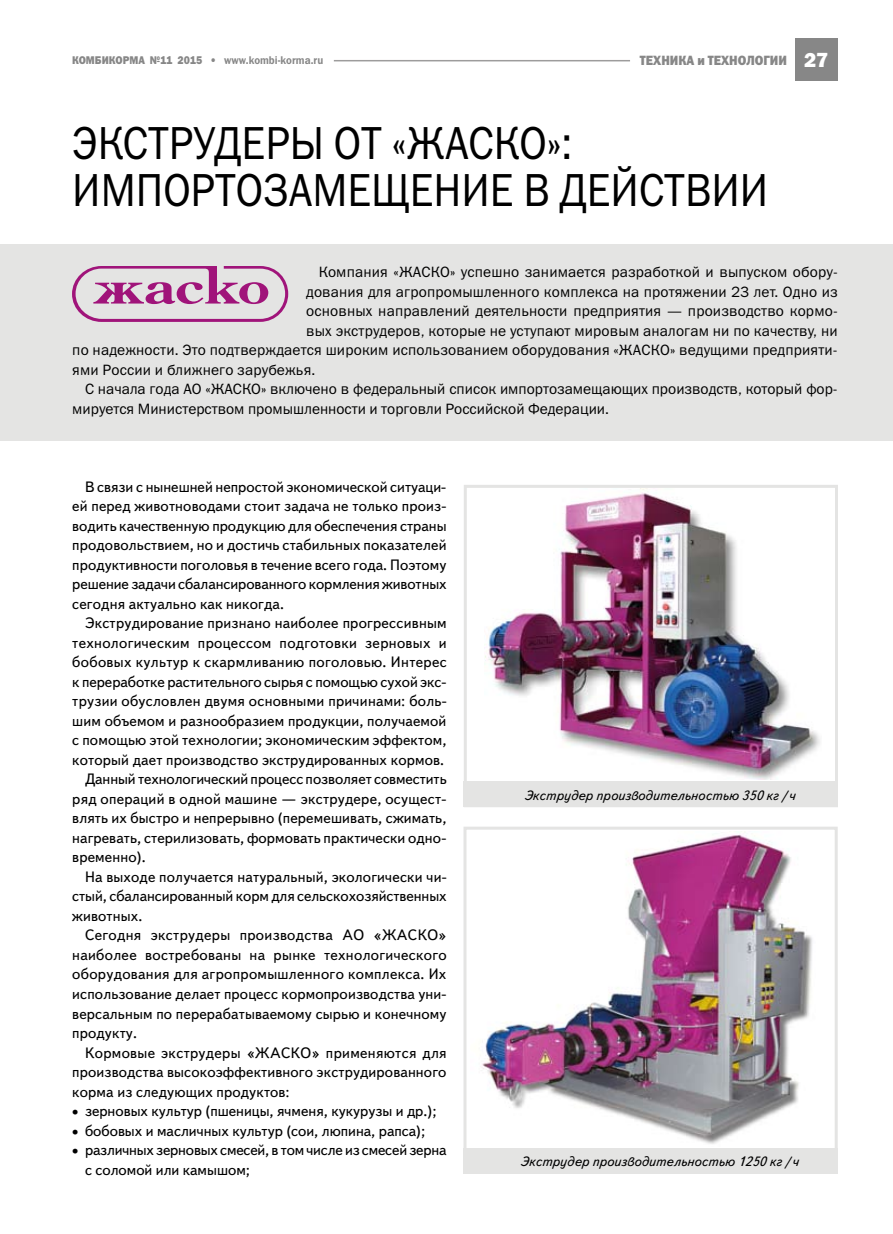
<style>
.page{position:relative;width:893px;height:1234px;background:#fff}
.page>*{position:absolute;margin:0;border:0;box-sizing:border-box;transform-origin:0 0}
.t1{font:46.5px/46.5px "Franklin Gothic Book C";color:#000;scale:.9 1}
.t2{font:15px/19.5px "Text Book C";letter-spacing:.01em;color:#000;text-align:justify}
.t3{font:15px "Franklin Gothic Book C";letter-spacing:.01em;color:#000}
.t4{font:15px/19.5px "Text Book C";letter-spacing:-.01em;color:#000}
.t5{font:italic 13.5px "Text Book C";color:#000}
.t6{font:13.5px "Franklin Gothic Heavy C";color:#878787;scale:.9 1}
.t7{font:11.25px "Franklin Gothic Demi C";color:#878787;scale:.9 1}
.t8{font:11.25px "Franklin Gothic Heavy C";color:#878787;scale:.9 1}
.s1{font-family:"Franklin Gothic Heavy C"}
.s2{font-family:"Franklin Gothic";font-weight:800;font-size:21px;color:#fff}
</style>
<div class="page">
<div style="left:795px;top:38px;width:43px;height:43px;background:#878787"></div>
<hr style="left:334px;top:60px;width:296px;height:1px;background:#9d9c9c">
<div style="left:0;top:245px;width:893px;height:196px;background:#e4e4e3"></div>
<svg style="left:72px;top:266px;width:216px;height:56px"></svg>
<div style="left:464px;top:781px;width:374px;height:26px;background:#e4e4e3"></div>
<img style="left:485px;top:488px;width:335px;height:291px">
<div style="left:464px;top:484px;width:374px;height:323px;border:3px solid #e4e4e3"></div>
<div style="left:463px;top:1147px;width:375px;height:26px;background:#e4e4e3"></div>
<img style="left:482px;top:831px;width:331px;height:313px">
<div style="left:463px;top:826px;width:375px;height:347px;border:3px solid #e4e4e3"></div>
<p class="t8" style="left:72px;top:54px;width:42px">КОМБИКО</p>
<p class="t7" style="left:123px;top:54px;width:224px"><span class="s1">РМА №11 2015 •</span> www.kombi-korma.ru</p>
<p class="t6" style="left:640px;top:53px;width:211px">Техника и технологии <span class="s2">27</span></p>
<h1 class="t1" style="left:72px;top:119px;width:775px">ЭКСТРУДЕРЫ ОТ «ЖАСКО»:<br>ИМПОРТОЗАМЕЩЕНИЕ В ДЕЙСТВИИ</h1>
<p class="t3" style="left:319px;top:263px;width:520px">Компания «ЖАСКО» успешно занимается разработкой и выпуском обору-</p>
<p class="t3" style="left:306px;top:283px;width:533px">дования для агропромышленного комплекса на протяжении 23 лет. Одно из</p>
<p class="t3" style="left:306px;top:302px;width:533px">основных направлений деятельности предприятия — производство кормо-</p>
<p class="t3" style="left:306px;top:322px;width:533px">вых экструдеров, которые не уступают мировым аналогам ни по качеству, ни</p>
<p class="t3" style="left:72px;top:341px;width:767px">по надежности. Это подтверждается широким использованием оборудования «ЖАСКО» ведущими предприяти-</p>
<p class="t3" style="left:72px;top:361px;width:245px">ями России и ближнего зарубежья.</p>
<p class="t3" style="left:85px;top:380px;width:754px">С начала года АО «ЖАСКО» включено в федеральный список импортозамещающих производств, который фор-</p>
<p class="t3" style="left:72px;top:400px;width:538px">мируется Министерством промышленности и торговли Российской Федерации.</p>
<p class="t2" style="left:72px;top:477px;width:376px;text-indent:13px">В связи с нынешней непростой экономической ситуаци&shy;ей перед животноводами стоит задача не только произ&shy;водить качественную продукцию для обеспечения страны продовольствием, но и достичь стабильных показателей продуктивности поголовья в течение всего года. Поэтому решение задачи сбалансированного кормления животных сегодня актуально как никогда.</p>
<p class="t2" style="left:85px;top:613px;width:363px">Экструдирование признано наиболее прогрессивным</p>
<p class="t2" style="left:72px;top:633px;width:376px">технологическим процессом подготовки зерновых и</p>
<p class="t2" style="left:72px;top:652px;width:376px">бобовых культур к скармливанию поголовью. Интерес</p>
<p class="t2" style="left:72px;top:672px;width:376px">к переработке растительного сырья с помощью сухой экс-</p>
<p class="t2" style="left:72px;top:691px;width:376px">трузии обусловлен двумя основными причинами: боль-</p>
<p class="t2" style="left:72px;top:711px;width:376px">шим объемом и разнообразием продукции, получаемой</p>
<p class="t2" style="left:72px;top:730px;width:376px">с помощью этой технологии; экономическим эффектом,</p>
<p class="t2" style="left:72px;top:750px;width:374px">который дает производство экструдированных кормов.</p>
<p class="t2" style="left:85px;top:769px;width:363px">Данный технологический процесс позволяет совместить</p>
<p class="t2" style="left:72px;top:789px;width:376px">ряд операций в одной машине — экструдере, осущест-</p>
<p class="t2" style="left:72px;top:808px;width:376px">влять их быстро и непрерывно (перемешивать, сжимать,</p>
<p class="t2" style="left:72px;top:828px;width:376px">нагревать, стерилизовать, формовать практически одно-</p>
<p class="t2" style="left:72px;top:847px;width:75px">временно).</p>
<p class="t2" style="left:85px;top:867px;width:363px">На выходе получается натуральный, экологически чи-</p>
<p class="t2" style="left:72px;top:886px;width:376px">стый, сбалансированный корм для сельскохозяйственных</p>
<p class="t2" style="left:72px;top:906px;width:72px">животных.</p>
<p class="t2" style="left:85px;top:925px;width:363px">Сегодня экструдеры производства АО «ЖАСКО»</p>
<p class="t2" style="left:72px;top:945px;width:376px">наиболее востребованы на рынке технологического</p>
<p class="t2" style="left:72px;top:964px;width:376px">оборудования для агропромышленного комплекса. Их</p>
<p class="t2" style="left:72px;top:984px;width:376px">использование делает процесс кормопроизводства уни-</p>
<p class="t2" style="left:72px;top:1003px;width:376px">версальным по перерабатываемому сырью и конечному</p>
<p class="t2" style="left:72px;top:1023px;width:66px">продукту.</p>
<p class="t2" style="left:85px;top:1042px;width:363px">Кормовые экструдеры «ЖАСКО» применяются для</p>
<p class="t2" style="left:72px;top:1062px;width:376px">производства высокоэффективного экструдированного</p>
<p class="t2" style="left:72px;top:1081px;width:219px">корма из следующих продуктов:</p>
<p class="t2" style="left:72px;top:1101px;width:366px">• зерновых культур (пшеницы, ячменя, кукурузы и др.);</p>
<p class="t2" style="left:72px;top:1120px;width:354px">• бобовых и масличных культур (сои, люпина, рапса);</p>
<p class="t4" style="left:85px;top:1140px;width:363px;text-indent:-13px">• различных зерновых смесей, в том числе из смесей зерна с соломой или камышом;</p>
<p class="t5" style="left:524px;top:787px;width:273px">Экструдер производительностью 350 кг/ч</p>
<p class="t5" style="left:520px;top:1153px;width:280px">Экструдер производительностью 1250 кг/ч</p>
</div>
